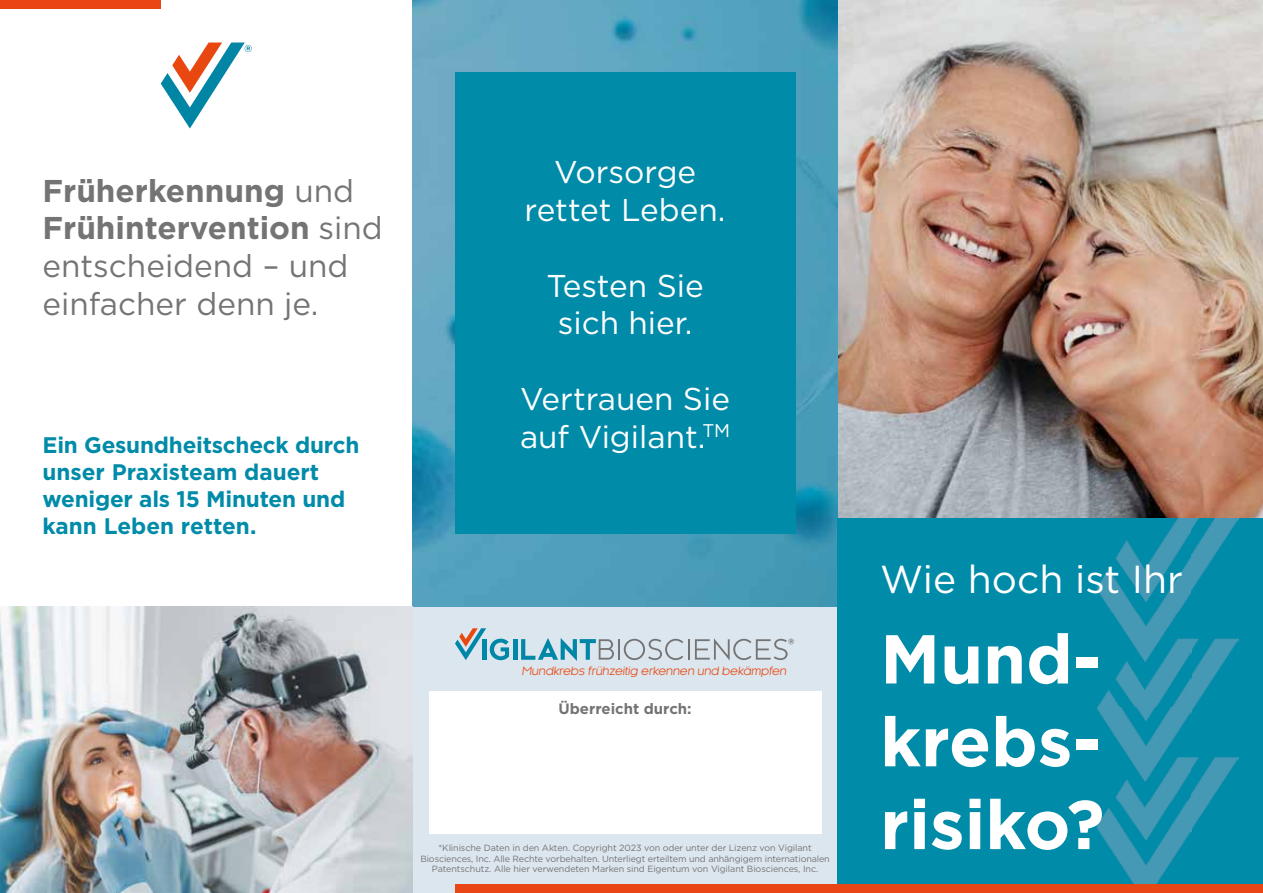
<style>
.page{position:relative;width:1263px;height:893px;background:#fff}
.page>*{position:absolute;margin:0;border:0;box-sizing:border-box;transform-origin:0 0}
.t1{font:700 69px/82.8px "Gotham";color:#fff;text-align:justify}
.t2{font:39px "Gotham";color:#fff}
.t3{font:31.5px/37.8px "Gotham";color:#757474}
.t4{font:31.5px/37.8px "Gotham";color:#fff;text-align:center}
.t5{font:700 24px "Kessel 105";color:#757474}
.t6{font:700 22.5px/27px "Gotham";letter-spacing:-.01em;color:#008ba9}
.t7{font:700 15px "Gotham";color:#757474}
.t8{font:11.1px "Kessel 105";color:#e84710}
.t9{font:9px/10.5px "Gotham";letter-spacing:-.01em;color:#757474;text-align:center}
.s1{font-weight:700}
</style>
<div class="page">
<div style="left:412px;top:606px;width:426px;height:287px;background:#dce6ee"></div>
<img style="left:838px;top:0;width:425px;height:519px">
<img style="left:412px;top:0;width:426px;height:606px">
<div style="left:838px;top:519px;width:425px;height:374px;background:#008ba9"></div>
<img style="left:1097px;top:519px;width:141px;height:365px">
<div style="left:455px;top:884px;width:808px;height:9px;background:#e84615"></div>
<div style="left:455px;top:72px;width:340px;height:462px;background:#008ba9"></div>
<div style="left:0;top:0;width:161px;height:9px;background:#e84615"></div>
<img style="left:0;top:606px;width:412px;height:287px">
<div style="left:429px;top:691px;width:392px;height:143px;background:#fff"></div>
<hr style="left:618px;top:639px;width:2px;height:21px;background:#757474">
<svg style="left:624px;top:639px;width:59px;height:21px"></svg>
<hr style="left:688px;top:639px;width:2px;height:21px;background:#757474">
<svg style="left:695px;top:638px;width:93px;height:23px"></svg>
<hr style="left:513px;top:639px;width:4px;height:21px;background:#0086a6">
<svg style="left:521px;top:638px;width:93px;height:23px"></svg>
<svg style="left:455px;top:628px;width:54px;height:32px"></svg>
<svg style="left:161px;top:43px;width:91px;height:86px"></svg>
<h3 class="t3" style="left:43px;top:171px;width:342px"><span class="s1">Früherkennung</span> und<br><span class="s1">Frühintervention</span> sind entscheidend – und einfacher denn je.</h3>
<h3 class="t6" style="left:43px;top:431px;width:318px">Ein Gesundheitscheck durch unser Praxisteam dauert weniger als 15 Minuten und kann Leben retten.</h3>
<h3 class="t4" style="left:525px;top:152px;width:203px">Vorsorge rettet Leben.</h3>
<h3 class="t4" style="left:546px;top:266px;width:159px">Testen Sie sich hier.</h3>
<h3 class="t4" style="left:520px;top:379px;width:212px;text-align:left">Vertrauen Sie auf Vigilant.<sup>TM</sup></h3>
<h3 class="t5" style="left:787px;top:634px;width:9px">®</h3>
<p class="t8" style="left:522px;top:665px;width:267px">Mundkrebs frühzeitig erkennen und bekämpfen</p>
<h3 class="t7" style="left:558px;top:699px;width:135px">Überreicht durch:</h3>
<p class="t9" style="left:420px;top:843px;width:411px">*Klinische Daten in den Akten. Copyright 2023 von oder unter der Lizenz von Vigilant<br>Biosciences, Inc. Alle Rechte vorbehalten. Unterliegt erteiltem und anhängigem internationalen<br>Patentschutz. Alle hier verwendeten Marken sind Eigentum von Vigilant Biosciences, Inc.</p>
<h2 class="t2" style="left:880px;top:554px;width:304px">Wie hoch ist Ihr</h2>
<h1 class="t1" style="left:880px;top:617px;width:226px">Mund&shy;krebs&shy;risiko?</h1>
</div>
